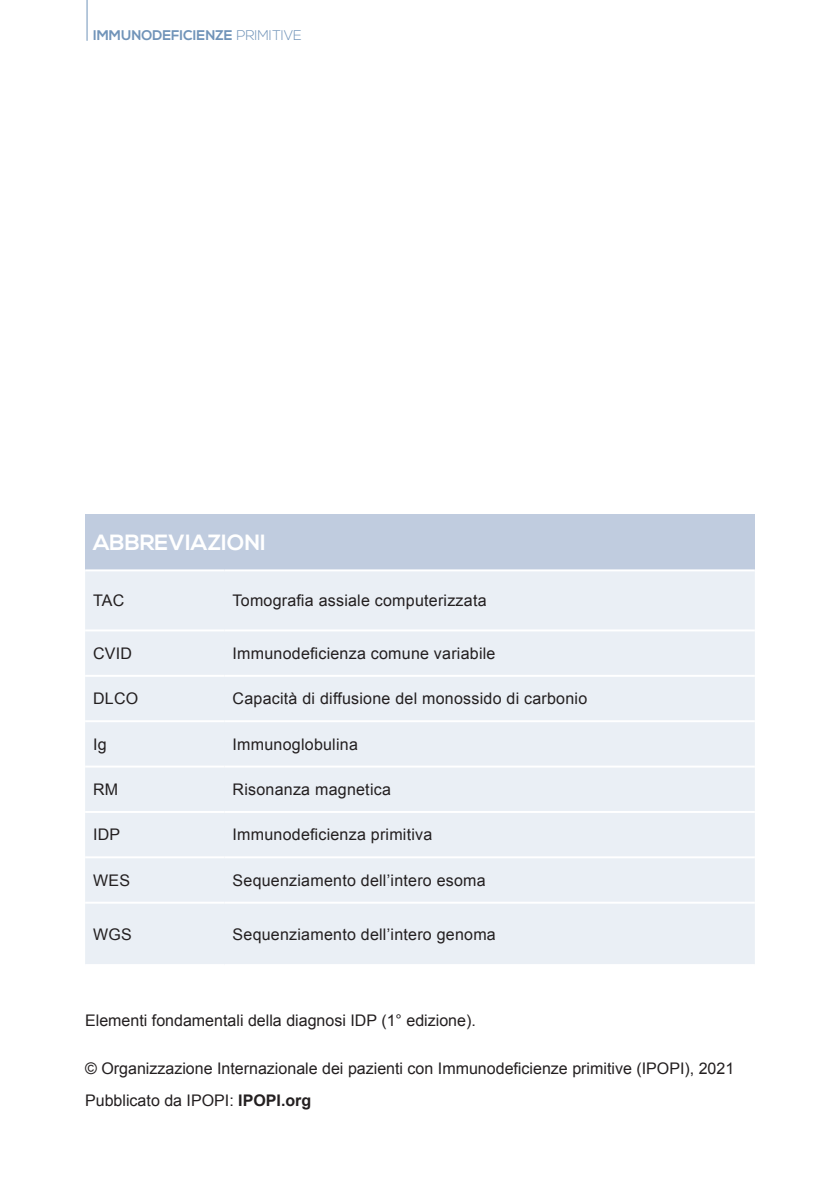
<style>
.page{position:relative;width:840px;height:1191px;background:#fff}
.page>*{position:absolute;margin:0;border:0;box-sizing:border-box;transform-origin:0 0}
.txt{font:700 22px "Nexa";color:#fff}
.txt-2{font:16px "Arial";letter-spacing:.015em;color:#231f20}
.t1{font:700 14px "Nexa";color:#7194b9}
.s1{font-weight:300}
.s2{font-weight:700}
</style>
<div class="page">
<hr style="left:86px;top:0;width:1px;height:41px;background:#7194b9">
<div style="left:85px;top:514px;width:669px;height:56px;background:#c0ccdf"></div>
<div style="left:85px;top:571px;width:669px;height:393px;background:#eaeff5"></div>
<hr style="left:85px;top:629px;width:139px;height:2px;background:#fff">
<hr style="left:224px;top:629px;width:530px;height:2px;background:#fff">
<hr style="left:85px;top:675px;width:139px;height:2px;background:#fff">
<hr style="left:224px;top:675px;width:530px;height:2px;background:#fff">
<hr style="left:85px;top:720px;width:139px;height:2px;background:#fff">
<hr style="left:224px;top:720px;width:530px;height:2px;background:#fff">
<hr style="left:85px;top:765px;width:139px;height:2px;background:#fff">
<hr style="left:224px;top:765px;width:530px;height:2px;background:#fff">
<hr style="left:85px;top:811px;width:139px;height:2px;background:#fff">
<hr style="left:224px;top:811px;width:530px;height:2px;background:#fff">
<hr style="left:85px;top:856px;width:139px;height:2px;background:#fff">
<hr style="left:224px;top:856px;width:530px;height:2px;background:#fff">
<hr style="left:85px;top:901px;width:139px;height:2px;background:#fff">
<hr style="left:224px;top:901px;width:530px;height:2px;background:#fff">
<hr style="left:85px;top:569px;width:139px;height:2px;background:#fff">
<hr style="left:224px;top:569px;width:530px;height:2px;background:#fff">
<p class="t1" style="left:93px;top:27px;width:210px">IMMUNODEFICIENZE <span class="s1">PRIMITIVE</span></p>
<p class="txt" style="left:93px;top:530px;width:174px">ABBREVIAZIONI</p>
<p class="txt-2" style="left:93px;top:590px;width:33px">TAC</p>
<p class="txt-2" style="left:232px;top:590px;width:255px">Tomografia assiale computerizzata</p>
<p class="txt-2" style="left:93px;top:643px;width:40px">CVID</p>
<p class="txt-2" style="left:232px;top:643px;width:264px">Immunodeficienza comune variabile</p>
<p class="txt-2" style="left:93px;top:688px;width:47px">DLCO</p>
<p class="txt-2" style="left:232px;top:688px;width:356px">Capacità di diffusione del monossido di carbonio</p>
<p class="txt-2" style="left:93px;top:733px;width:15px">Ig</p>
<p class="txt-2" style="left:232px;top:733px;width:127px">Immunoglobulina</p>
<p class="txt-2" style="left:93px;top:779px;width:27px">RM</p>
<p class="txt-2" style="left:232px;top:779px;width:160px">Risonanza magnetica</p>
<p class="txt-2" style="left:93px;top:824px;width:29px">IDP</p>
<p class="txt-2" style="left:232px;top:824px;width:201px">Immunodeficienza primitiva</p>
<p class="txt-2" style="left:93px;top:869px;width:38px">WES</p>
<p class="txt-2" style="left:232px;top:869px;width:254px">Sequenziamento dell’intero esoma</p>
<p class="txt-2" style="left:93px;top:923px;width:40px">WGS</p>
<p class="txt-2" style="left:232px;top:923px;width:264px">Sequenziamento dell’intero genoma</p>
<p class="txt-2" style="left:85px;top:1010px;width:392px">Elementi fondamentali della diagnosi IDP (1° edizione).</p>
<p class="txt-2" style="left:85px;top:1057px;width:650px">© Organizzazione Internazionale dei pazienti con Immunodeficienze primitive (IPOPI), 2021</p>
<p class="txt-2" style="left:85px;top:1089px;width:227px">Pubblicato da IPOPI: <span class="s2">IPOPI.org</span></p>
</div>
